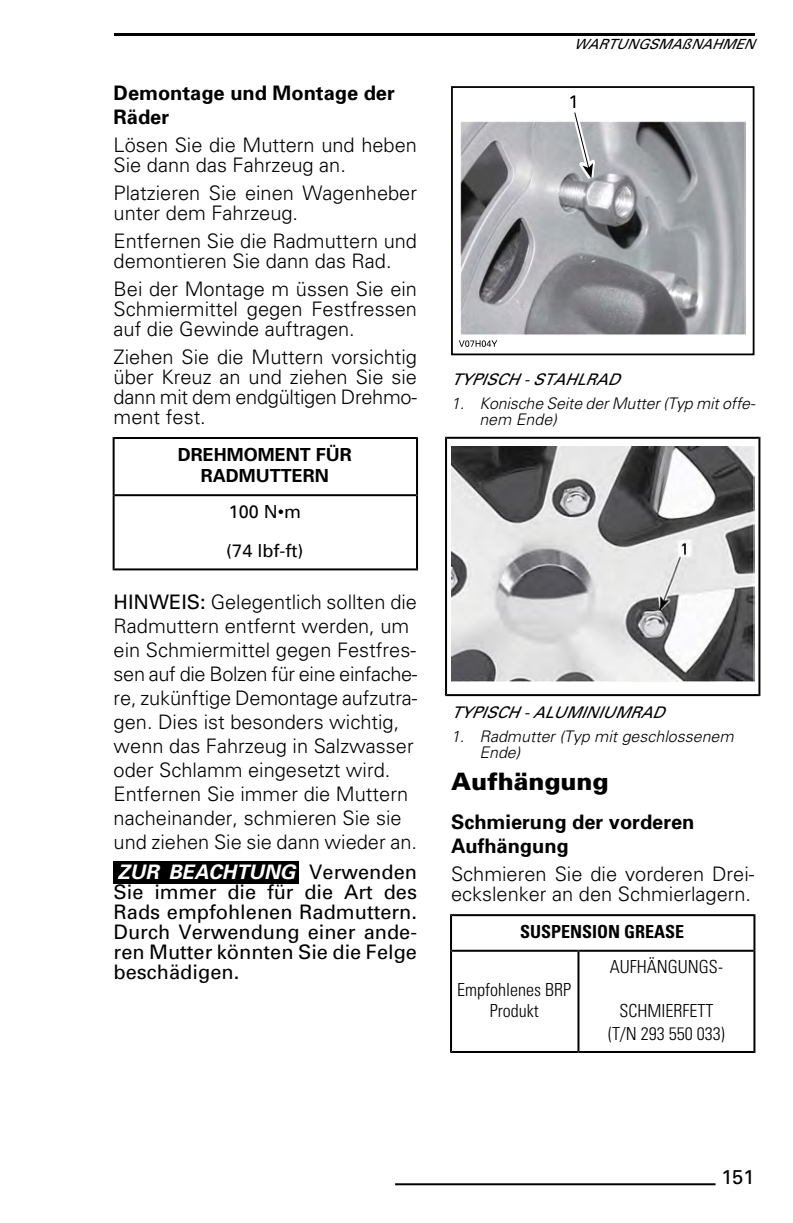
<style>
.page{position:relative;width:793px;height:1223px;background:#fff}
.page>*{position:absolute;margin:0;border:0;box-sizing:border-box;transform-origin:0 0}
.t1{font:900 24px "Univers";color:#000}
.t2{font:300 20px/24px "Univers";color:#000}
.t3{font:20px/20px "Univers";color:#000;text-align:justify}
.t4{font:700 20px/24px "Univers";color:#000}
.t5{font:300 condensed 18px/23.4px "Univers";color:#000;text-align:center}
.t6{font:700 18px/21.6px "Univers";color:#000;text-align:center}
.t7{font:18px/39.6px "Univers";color:#000}
.t8{font:700 condensed 18px "Univers";color:#000}
.t9{font:italic 300 16px/16px "Univers";color:#000}
.t10{font:italic 16px "Univers";color:#000}
.t11{font:italic 14px "Univers";color:#000}
.s1{font-weight:400}
.s2{font-weight:700;font-style:italic;color:#fff}
</style>
<div class="page">
<svg style="left:113px;top:437px;width:305px;height:133px"></svg>
<div style="left:114px;top:861px;width:185px;height:22px;background:#000"></div>
<img style="left:460px;top:121px;width:285px;height:214px">
<svg style="left:459px;top:340px;width:38px;height:7px"></svg>
<div style="left:451px;top:86px;width:303px;height:269px;border:2px solid #000"></div>
<svg style="left:568px;top:95px;width:27px;height:84px"></svg>
<svg style="left:445px;top:437px;width:315px;height:259px"></svg>
<img style="left:451px;top:446px;width:303px;height:236px">
<svg style="left:450px;top:914px;width:305px;height:139px"></svg>
<hr style="left:395px;top:1183px;width:320px;height:2px;background:#000">
<hr style="left:114px;top:33px;width:640px;height:2px;background:#000">
<p class="t4" style="left:114px;top:83px;width:283px">Demontage und Montage der<br>Räder</p>
<p class="t2" style="left:114px;top:137px;width:305px;line-height:20px">Lösen Sie die Muttern und heben<br>Sie dann das Fahrzeug an.</p>
<p class="t2" style="left:114px;top:185px;width:305px;line-height:20px">Platzieren Sie einen Wagenheber unter dem Fahrzeug.</p>
<p class="t2" style="left:114px;top:233px;width:305px;line-height:20px">Entfernen Sie die Radmuttern und demontieren Sie dann das Rad.</p>
<p class="t2" style="left:114px;top:281px;width:305px;line-height:20px;text-align:justify">Bei der Montage m üssen Sie ein Schmiermittel gegen Festfressen auf die Gewinde auftragen.</p>
<p class="t2" style="left:114px;top:349px;width:305px;line-height:20px;text-align:justify">Ziehen Sie die Muttern vorsichtig über Kreuz an und ziehen Sie sie dann mit dem endgültigen Drehmo&shy;ment fest.</p>
<p class="t6" style="left:178px;top:445px;width:176px">DREHMOMENT FÜR<br>RADMUTTERN</p>
<p class="t7" style="left:226px;top:493px;width:78px">100 N•m (74 lbf-ft)</p>
<p class="t2" style="left:114px;top:591px;width:305px"><span class="s1">HINWEIS:</span> Gelegentlich sollten die Radmuttern entfernt werden, um ein Schmiermittel gegen Festfres&shy;sen auf die Bolzen für eine einfache&shy;re, zukünftige Demontage aufzutra&shy;gen. Dies ist besonders wichtig, wenn das Fahrzeug in Salzwasser oder Schlamm eingesetzt wird.<br>Entfernen Sie immer die Muttern nacheinander, schmieren Sie sie und ziehen Sie sie dann wieder an.</p>
<p class="t3" style="left:114px;top:864px;width:305px"><span class="s2">ZUR BEACHTUNG</span> V e r w e n d e n Sie immer die für die Art des Rads empfohlenen Radmuttern.<br>Durch Verwendung einer ande&shy;ren Mutter könnten Sie die Felge beschädigen.</p>
<p class="t11" style="left:574px;top:39px;width:182px">WARTUNGSMAßNAHMEN</p>
<p class="t10" style="left:451px;top:374px;width:170px">TYPISCH - STAHLRAD</p>
<p class="t9" style="left:479px;top:397px;width:280px;text-indent:-28px">1. Konische Seite derMutter(Typ mitoffe&shy;nem Ende)</p>
<p class="t10" style="left:451px;top:706px;width:214px">TYPISCH - ALUMINIUMRAD</p>
<p class="t9" style="left:479px;top:729px;width:259px;text-indent:-28px">1. Radmutter (Typ mit geschlossenem<br>Ende)</p>
<p class="t1" style="left:451px;top:773px;width:159px">Aufhängung</p>
<p class="t4" style="left:451px;top:812px;width:245px">Schmierung der vorderen<br>Aufhängung</p>
<p class="t2" style="left:451px;top:866px;width:305px;line-height:20px">Schmieren Sie die vorderen Drei&shy;eckslenker an den Schmierlagern.</p>
<p class="t8" style="left:520px;top:924px;width:166px">SUSPENSION GREASE</p>
<p class="t5" style="left:610px;top:957px;width:115px">AUFHÄNGUNGS-</p>
<p class="t5" style="left:608px;top:1000px;width:118px">SCHMIERFETT (T/N 293 550 033)</p>
<p class="t5" style="left:457px;top:980px;width:115px;line-height:21.6px">Empfohlenes BRP<br>Produkt</p>
<p class="t3" style="left:721px;top:1169px;width:35px">151</p>
</div>
